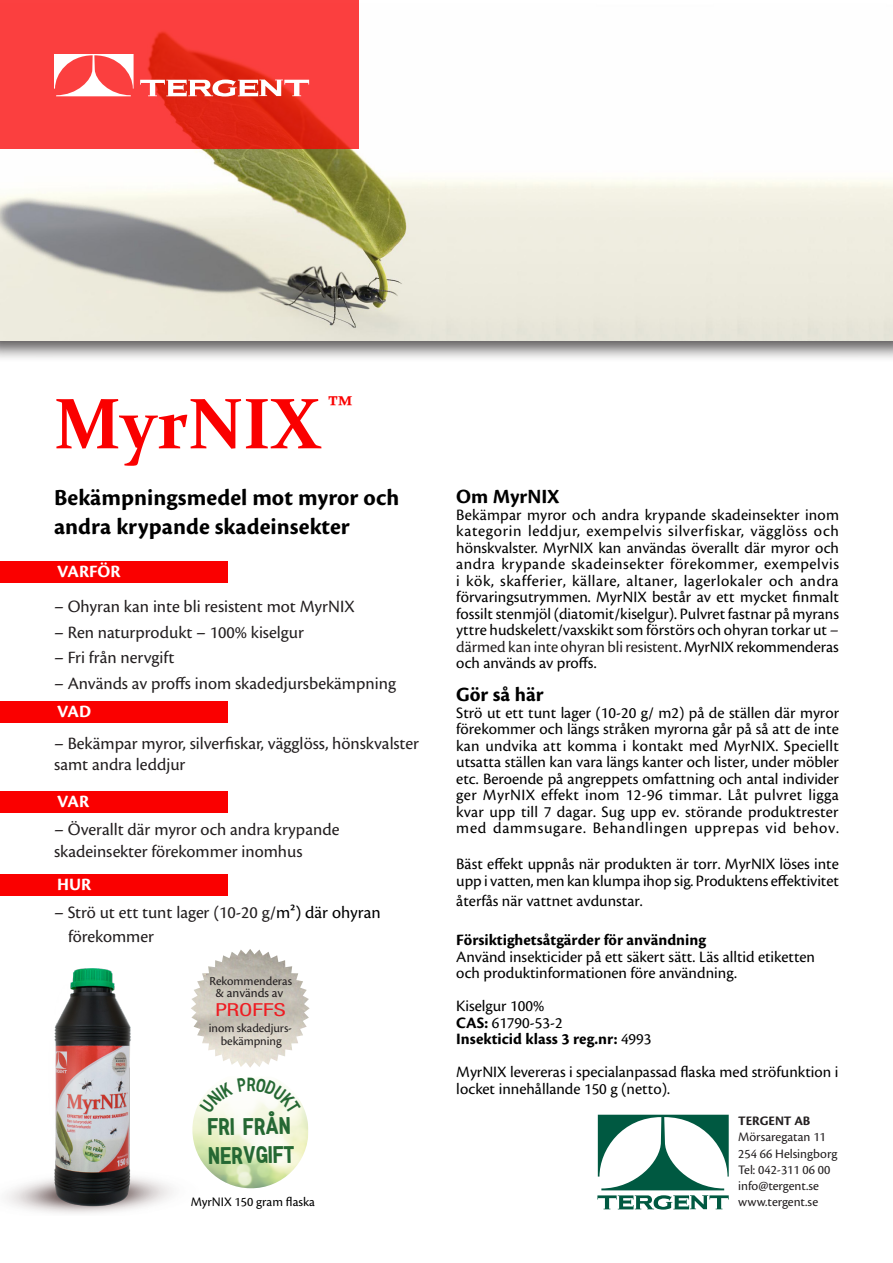
<style>
.page{position:relative;width:893px;height:1263px;background:#fff}
.page>*{position:absolute;margin:0;border:0;box-sizing:border-box;transform-origin:0 0}
.heading_2{font:700 72px "Constantia";color:#fa0000}
.t1{font:700 36px "Constantia";color:#fa0000}
.heading_2-2{font:700 24px/28.8px "Cronos Pro";letter-spacing:.005em;color:#000}
.t2{font:500 24px/28.8px "FFF";color:#256833}
.t3{font:700 21px "Cronos Pro";color:#000}
.t4{font:18px/21.6px "Cronos Pro";color:#231f20}
.t5{font:700 18px "Cronos Pro";letter-spacing:-.005em;color:#fff}
.t6{font:condensed 18px "Helvetica Neue";color:#ee1d23;scale:1.33 1}
.t7{font:16.5px/16.5px "Cronos Pro";color:#000}
.t8{font:700 16.5px "Cronos Pro";color:#000}
.t9{font:13.5px "Cronos Pro";color:#231f20}
.t10{font:13.5px "Cronos Pro";color:#000}
.t11{font:700 13.5px "Cronos Pro";letter-spacing:-.005em;color:#231f20}
.t12{font:13.35px "Cronos Pro";color:#231f20}
.t13{font:12.75px/12.9px "Cronos Pro";letter-spacing:-.005em;color:#231f20;text-align:center}
.s1{color:#000}
.s2{color:#231f20}
.s3{font-weight:700}
.s4{font-weight:400}
</style>
<div class="page">
<div style="left:0;top:0;width:893px;height:363px;background:#231f20;opacity:.75"></div>
<img style="left:0;top:0;width:893px;height:340px">
<svg style="left:0;top:0;width:359px;height:149px;background:#f43935"></svg>
<svg style="left:140px;top:80px;width:169px;height:17px"></svg>
<svg style="left:54px;top:54px;width:80px;height:42px"></svg>
<div style="left:0;top:561px;width:227px;height:22px;background:#fa0000"></div>
<div style="left:0;top:791px;width:227px;height:22px;background:#fa0000"></div>
<div style="left:0;top:874px;width:227px;height:21px;background:#fa0000"></div>
<svg style="left:597px;top:1115px;width:132px;height:94px"></svg>
<img style="left:247px;top:949px;width:63px;height:119px">
<img style="left:6px;top:950px;width:241px;height:264px">
<img style="left:192px;top:1076px;width:116px;height:112px">
<div style="left:0;top:701px;width:227px;height:22px;background:#fa0000"></div>
<svg style="left:200px;top:1077px;width:101px;height:37px"></svg>
<p class="heading_2" style="left:54px;top:374px;width:268px">MyrNIX</p>
<p class="t1" style="left:328px;top:384px;width:26px">™</p>
<p class="heading_2-2" style="left:54px;top:484px;width:347px">Bekämpningsmedel mot myror och andra krypande skadeinsekter</p>
<p class="t5" style="left:57px;top:561px;width:65px">VARFÖR</p>
<p class="t4" style="left:54px;top:596px;width:302px">– Ohyran kan inte bli resistent mot MyrNIX</p>
<p class="t4" style="left:54px;top:621px;width:251px">– Ren naturprodukt – 100% kiselgur</p>
<p class="t4" style="left:54px;top:647px;width:122px">– Fri från nervgift</p>
<p class="t4" style="left:54px;top:672px;width:344px">– Används av proffs inom skadedjursbekämpning</p>
<p class="t5" style="left:57px;top:701px;width:35px">VAD</p>
<p class="t4" style="left:54px;top:732px;width:367px">– Bekämpar myror, silverfiskar, vägglöss, hönskvalster samt andra leddjur</p>
<p class="t5" style="left:57px;top:791px;width:33px">VAR</p>
<p class="t4" style="left:54px;top:819px;width:287px">– Överallt där myror och andra krypande skadeinsekter förekommer inomhus</p>
<p class="t5" style="left:57px;top:874px;width:36px">HUR</p>
<p class="t4" style="left:54px;top:902px;width:328px">– Strö ut ett tunt lager (10-20 g/<span class="s1">m²) där ohyran</span></p>
<p class="t4" style="left:68px;top:925px;width:88px">förekommer</p>
<p class="t13" style="left:209px;top:974px;width:84px">Rekommenderas</p>
<p class="t12" style="left:215px;top:985px;width:69px">&amp; används av</p>
<p class="t6" style="left:215px;top:999px;width:54px">PROFFS</p>
<p class="t13" style="left:209px;top:1022px;width:85px">inom skadedjurs&shy;bekämpning</p>
<p class="t2" style="left:207px;top:1112px;width:88px;rotate:-1deg">FRI FRÅN<br>NERVGIFT</p>
<p class="t10" style="left:191px;top:1194px;width:126px">MyrNIX 150 gram flaska</p>
<p class="t3" style="left:456px;top:484px;width:105px">Om MyrNIX</p>
<p class="t7" style="left:456px;top:506px;width:384px;text-align:justify">Bekämpar myror och andra krypande skadeinsekter inom kategorin leddjur, exempelvis silverfiskar, vägglöss och hönskvalster. MyrNIX kan användas överallt där myror och andra krypande skadeinsekter förekommer, exempelvis i kök, skafferier, källare, altaner, lagerlokaler och andra förvaringsutrymmen. MyrNIX består av ett mycket finmalt fossilt stenmjöl (diatomit/kiselgur). Pulvret fastnar på myrans yttre hudskelett/vaxskikt som förstörs och ohyran torkar ut <span class="s2">– därmed kan inte ohyran bli resistent</span>. MyrNIX rekommenderas och används av proffs.</p>
<p class="t3" style="left:456px;top:682px;width:89px">Gör så här</p>
<p class="t7" style="left:456px;top:704px;width:384px;text-align:justify">Strö ut ett tunt lager (10-20 g/ m2) på de ställen där myror förekommer och längs stråken myrorna går på så att de inte kan undvika att komma i kontakt med MyrNIX. Speciellt utsatta ställen kan vara längs kanter och lister, under möbler etc. Beroende på angreppets omfattning och antal individer ger MyrNIX effekt inom 12-96 timmar. Låt pulvret ligga kvar upp till 7 dagar. Sug upp ev. störande produktrester med dammsugare. Behandlingen upprepas vid behov.</p>
<p class="t7" style="left:456px;top:856px;width:384px">Bäst effekt uppnås när produkten är torr. MyrNIX löses inte upp i vatten, men kan klumpa ihop sig. Produktens effektivitet</p>
<p class="t7" style="left:456px;top:892px;width:188px">återfås när vattnet avdunstar.</p>
<p class="t8" style="left:456px;top:931px;width:251px">Försiktighetsåtgärder för användning</p>
<p class="t7" style="left:456px;top:948px;width:360px">Använd insekticider på ett säkert sätt. Läs alltid etiketten och produktinformationen före användning.</p>
<p class="t7" style="left:456px;top:998px;width:90px">Kiselgur 100%</p>
<p class="t7" style="left:456px;top:1014px;width:108px"><span class="s3">CAS:</span> 61790-53-2</p>
<p class="t8" style="left:456px;top:1030px;width:197px">Insekticid klass 3 reg.nr: <span class="s4">4993</span></p>
<p class="t7" style="left:456px;top:1064px;width:384px">MyrNIX levereras i specialanpassad flaska med ströfunktion i locket innehållande 150 g (netto).</p>
<p class="t11" style="left:738px;top:1113px;width:74px">TERGENT AB</p>
<p class="t9" style="left:738px;top:1129px;width:89px">Mörsaregatan 11</p>
<p class="t9" style="left:738px;top:1146px;width:101px">254 66 Helsingborg</p>
<p class="t9" style="left:738px;top:1162px;width:94px">Tel: 042-311 06 00</p>
<p class="t9" style="left:738px;top:1178px;width:82px">info@tergent.se</p>
<p class="t9" style="left:738px;top:1194px;width:82px">www.tergent.se</p>
</div>
